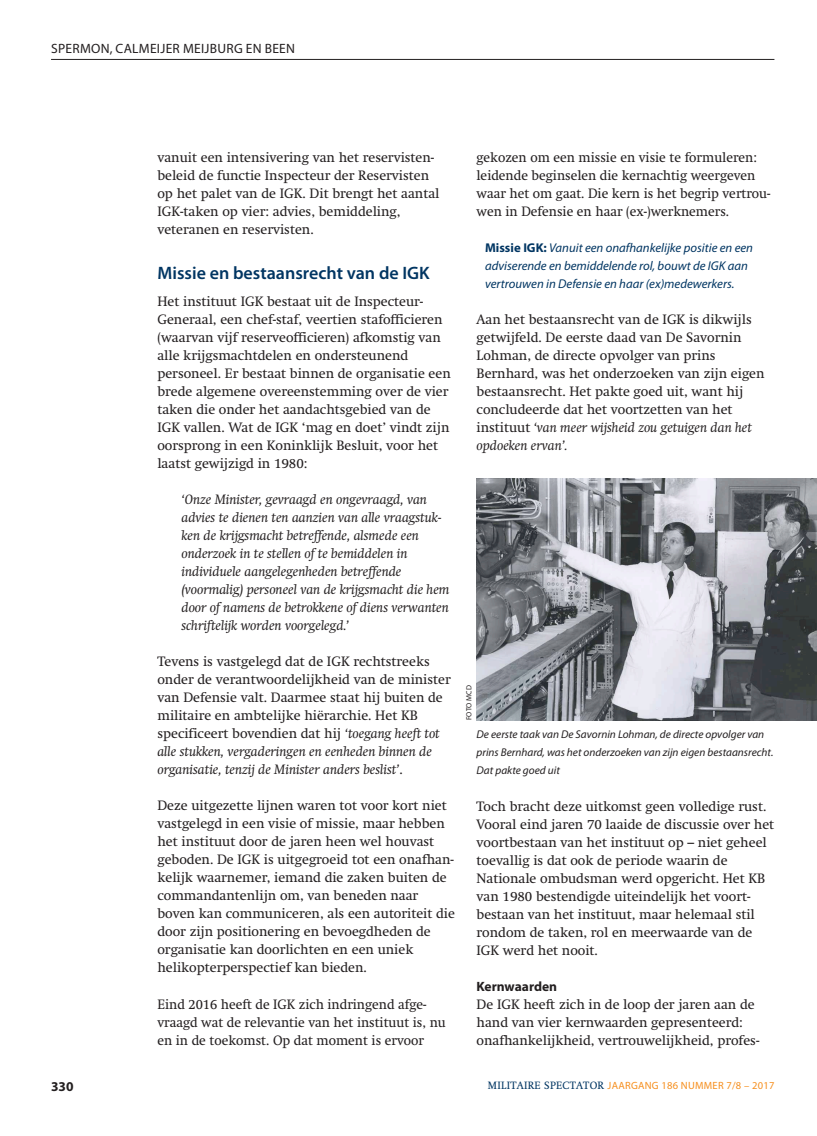
<style>
.page{position:relative;width:817px;height:1136px;background:#fff}
.page>*{position:absolute;margin:0;border:0;box-sizing:border-box;transform-origin:0 0}
.t1{font:600 18px "Myriad Pro";color:#003562}
.t2{font:13.5px/18px "Swift";color:#231f20}
.t3{font:italic 13.5px/18px "Swift";color:#231f20}
.t4{font:13.5px "Myriad Pro";letter-spacing:.02em;color:#231f20}
.t5{font:700 13.5px "Myriad Pro";color:#231f20}
.t6{font:italic 12.75px/18px "Myriad Pro";color:#003562}
.t7{font:italic 11.25px/18px "Myriad Pro";color:#231f20}
.t8{font:10.5px "Myriad Pro";letter-spacing:.025em;color:#f68f1e}
.t9{font:7.5px "Myriad Pro";letter-spacing:.02em;color:#231f20}
.s1{font-style:italic}
.s2{font-weight:700;font-style:normal}
.s3{font-family:"Swift";color:#003562}
</style>
<div class="page">
<hr style="left:51px;top:59px;width:723px;height:1px;background:#231f20">
<img style="left:476px;top:478px;width:340px;height:242px">
<p class="t4" style="left:51px;top:41px;width:245px">SPERMON, CALMEIJER MEIJBURG EN BEEN</p>
<p class="t2" style="left:157px;top:148px;width:283px">vanuit een intensivering van het reservisten&shy;beleid de functie Inspecteur der Reservisten op het palet van de IGK. Dit brengt het aantal IGK-taken op vier: advies, bemiddeling, veteranen en reservisten.</p>
<h1 class="t1" style="left:157px;top:263px;width:274px">Missie en bestaansrecht van de IGK</h1>
<p class="t2" style="left:157px;top:292px;width:295px">Het instituut IGK bestaat uit de Inspecteur-Generaal, een chef-staf, veertien stafofficieren (waarvan vijf reserveofficieren) afkomstig van alle krijgsmachtdelen en ondersteunend personeel. Er bestaat binnen de organisatie een brede algemene overeenstemming over de vier taken die onder het aandachtsgebied van de IGK vallen. Wat de IGK ‘mag en doet’ vindt zijn oorsprong in een Koninklijk Besluit, voor het laatst gewijzigd in 1980:</p>
<p class="t3" style="left:181px;top:490px;width:269px">‘Onze Minister, gevraagd en ongevraagd, van advies te dienen ten aanzien van alle vraagstuk&shy;ken de krijgsmacht betreffende, alsmede een onderzoek in te stellen of te bemiddelen in individuele aangelegenheden betreffende (voormalig) personeel van de krijgsmacht die hem door of namens de betrokkene of diens verwanten schriftelijk worden voorgelegd.’</p>
<p class="t2" style="left:157px;top:652px;width:295px">Tevens is vastgelegd dat de IGK rechtstreeks onder de verantwoordelijkheid van de minister van Defensie valt. Daarmee staat hij buiten de militaire en ambtelijke hiërarchie. Het KB specificeert bovendien dat hij <span class="s1">‘toegang heeft tot alle stukken, vergaderingen en eenheden binnen de organisatie, tenzij de Minister anders beslist’</span>.</p>
<p class="t2" style="left:157px;top:796px;width:299px">Deze uitgezette lijnen waren tot voor kort niet vastgelegd in een visie of missie, maar hebben het instituut door de jaren heen wel houvast geboden. De IGK is uitgegroeid tot een onafhan&shy;kelijk waarnemer, iemand die zaken buiten de commandantenlijn om, van beneden naar boven kan communiceren, als een autoriteit die door zijn positionering en bevoegdheden de organisatie kan doorlichten en een uniek helikopterperspectief kan bieden.</p>
<p class="t2" style="left:157px;top:994px;width:290px">Eind 2016 heeft de IGK zich indringend afge&shy;vraagd wat de relevantie van het instituut is, nu en in de toekomst. Op dat moment is ervoor</p>
<p class="t2" style="left:476px;top:148px;width:295px">gekozen om een missie en visie te formuleren: leidende beginselen die kernachtig weergeven waar het om gaat. Die kern is het begrip vertrou&shy;wen in Defensie en haar (ex-)werknemers.</p>
<p class="t6" style="left:485px;top:239px;width:269px"><span class="s2">Missie IGK:</span> Vanuit een onafhankelijke positie en een adviserende en bemiddelende rol, bouwt de IGK aan vertrouwen in Defensie en haar (ex)medewerkers.</p>
<p class="t2" style="left:476px;top:310px;width:289px">Aan het bestaansrecht van de IGK is dikwijls getwijfeld. De eerste daad van De Savornin Lohman, de directe opvolger van prins Bernhard, was het onderzoeken van zijn eigen bestaansrecht. Het pakte goed uit, want hij concludeerde dat het voortzetten van het instituut <span class="s1">‘van meer wijsheid zou getuigen dan het opdoeken ervan’.</span></p>
<p class="t9" style="left:465px;top:720px;width:37px;rotate:-90deg">FOTO MCD</p>
<p class="t7" style="left:476px;top:725px;width:298px">De eerste taak van De Savornin Lohman, de directe opvolger van prins Bernhard, was het onderzoeken van zijn eigen bestaansrecht.<br>Dat pakte goed uit</p>
<p class="t2" style="left:476px;top:796px;width:299px">Toch bracht deze uitkomst geen volledige rust.<br>Vooral eind jaren 70 laaide de discussie over het voortbestaan van het instituut op – niet geheel toevallig is dat ook de periode waarin de Nationale ombudsman werd opgericht. Het KB van 1980 bestendigde uiteindelijk het voort&shy;bestaan van het instituut, maar helemaal stil rondom de taken, rol en meerwaarde van de IGK werd het nooit.</p>
<p class="t5" style="left:476px;top:978px;width:82px">Kernwaarden</p>
<p class="t2" style="left:476px;top:994px;width:284px">De IGK heeft zich in de loop der jaren aan de hand van vier kernwaarden gepresenteerd: onafhankelijkheid, vertrouwelijkheid, profes-</p>
<p class="t5" style="left:51px;top:1078px;width:24px">330</p>
<p class="t8" style="left:488px;top:1079px;width:288px"><span class="s3">MILITAIRE SPECTATOR</span> JAARGANG 186 NUMMER 7/8 – 2017</p>
</div>
